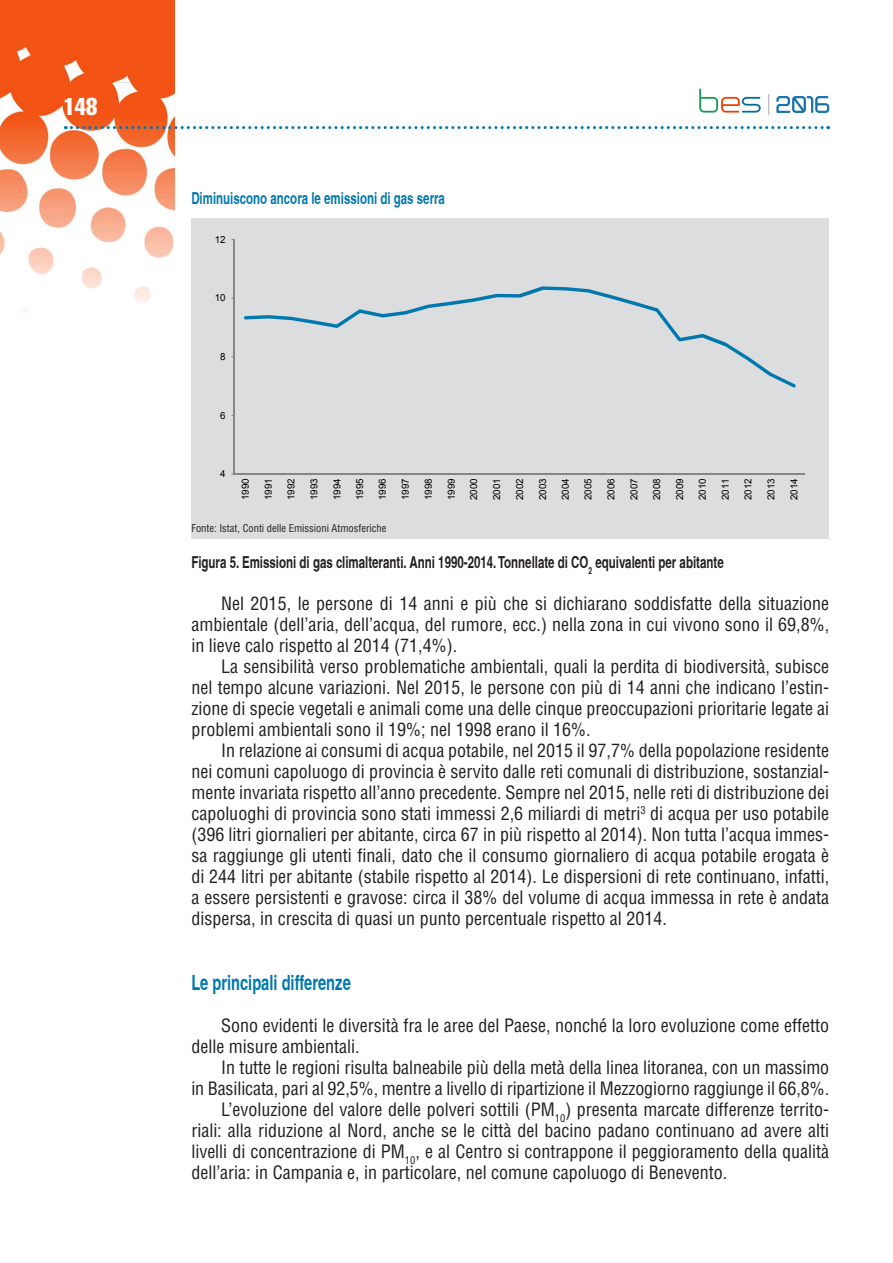
<style>
.page{position:relative;width:893px;height:1263px;background:#fff}
.page>*{position:absolute;margin:0;border:0;box-sizing:border-box;transform-origin:0 0}
.t1{font:24px "Helvetica LT Std Comp";color:#fff}
.t2{font:700 condensed 21px "Helvetica";color:#0078ae;scale:.85 1}
.t3{font:condensed 18px/21px "Helvetica LT Std";color:#231f20;text-align:justify}
.t4{font:700 condensed 16.5px "Helvetica";color:#231f20;scale:.85 1}
.t5{font:700 condensed 16.5px "Helvetica";color:#0078ae;scale:.85 1}
.t6{font:condensed 10.5px "Helvetica LT Std";color:#231f20}
.t7{font:9.75px "Arial";letter-spacing:-.005em;color:#000}
</style>
<div class="page">
<img style="left:0;top:0;width:174px;height:312px">
<svg style="left:65px;top:126px;width:764px;height:3px"></svg>
<svg style="left:768px;top:94px;width:1px;height:21px"></svg>
<svg style="left:699px;top:88px;width:62px;height:25px"></svg>
<svg style="left:776px;top:96px;width:53px;height:17px"></svg>
<div style="left:191px;top:218px;width:638px;height:321px;background:#dcdddf"></div>
<hr style="left:234px;top:239px;width:1px;height:235px;background:#868686">
<hr style="left:234px;top:474px;width:571px;height:1px;background:#868686">
<svg style="left:244px;top:286px;width:552px;height:102px"></svg>
<h1 class="t1" style="left:64px;top:91px;width:35px">148</h1>
<p class="t5" style="left:191px;top:188px;width:300px">Diminuiscono ancora le emissioni di gas serra</p>
<p class="t7" style="left:215px;top:233px;width:12px">12</p>
<p class="t7" style="left:215px;top:291px;width:12px">10</p>
<p class="t7" style="left:220px;top:350px;width:7px">8</p>
<p class="t7" style="left:220px;top:409px;width:7px">6</p>
<p class="t7" style="left:220px;top:467px;width:7px">4</p>
<p class="t7" style="left:239px;top:500px;width:23px;rotate:-90deg">1990</p>
<p class="t7" style="left:262px;top:500px;width:23px;rotate:-90deg">1991</p>
<p class="t7" style="left:285px;top:500px;width:23px;rotate:-90deg">1992</p>
<p class="t7" style="left:308px;top:500px;width:23px;rotate:-90deg">1993</p>
<p class="t7" style="left:331px;top:500px;width:23px;rotate:-90deg">1994</p>
<p class="t7" style="left:353px;top:500px;width:23px;rotate:-90deg">1995</p>
<p class="t7" style="left:376px;top:500px;width:23px;rotate:-90deg">1996</p>
<p class="t7" style="left:399px;top:500px;width:23px;rotate:-90deg">1997</p>
<p class="t7" style="left:422px;top:500px;width:23px;rotate:-90deg">1998</p>
<p class="t7" style="left:445px;top:500px;width:23px;rotate:-90deg">1999</p>
<p class="t7" style="left:467px;top:500px;width:23px;rotate:-90deg">2000</p>
<p class="t7" style="left:490px;top:500px;width:23px;rotate:-90deg">2001</p>
<p class="t7" style="left:513px;top:500px;width:23px;rotate:-90deg">2002</p>
<p class="t7" style="left:536px;top:500px;width:23px;rotate:-90deg">2003</p>
<p class="t7" style="left:559px;top:500px;width:23px;rotate:-90deg">2004</p>
<p class="t7" style="left:582px;top:500px;width:23px;rotate:-90deg">2005</p>
<p class="t7" style="left:605px;top:500px;width:23px;rotate:-90deg">2006</p>
<p class="t7" style="left:628px;top:500px;width:23px;rotate:-90deg">2007</p>
<p class="t7" style="left:650px;top:500px;width:23px;rotate:-90deg">2008</p>
<p class="t7" style="left:673px;top:500px;width:23px;rotate:-90deg">2009</p>
<p class="t7" style="left:696px;top:500px;width:23px;rotate:-90deg">2010</p>
<p class="t7" style="left:719px;top:500px;width:23px;rotate:-90deg">2011</p>
<p class="t7" style="left:742px;top:500px;width:23px;rotate:-90deg">2012</p>
<p class="t7" style="left:765px;top:500px;width:23px;rotate:-90deg">2013</p>
<p class="t7" style="left:788px;top:500px;width:23px;rotate:-90deg">2014</p>
<p class="t6" style="left:191px;top:521px;width:197px">Fonte: Istat, Conti delle Emissioni Atmosferiche</p>
<p class="t4" style="left:191px;top:552px;width:628px">Figura 5. Emissioni di gas climalteranti. Anni 1990-2014. Tonnellate di CO<sub>2</sub> equivalenti per abitante</p>
<p class="t3" style="left:191px;top:592px;width:639px;text-indent:30px">Nel 2015, le persone di 14 anni e più che si dichiarano soddisfatte della situazione ambientale (dell’aria, dell’acqua, del rumore, ecc.) nella zona in cui vivono sono il 69,8%, in lieve calo rispetto al 2014 (71,4%).</p>
<p class="t3" style="left:191px;top:655px;width:639px;text-indent:30px">La sensibilità verso problematiche ambientali, quali la perdita di biodiversità, subisce nel tempo alcune variazioni. Nel 2015, le persone con più di 14 anni che indicano l’estin&shy;zione di specie vegetali e animali come una delle cinque preoccupazioni prioritarie legate ai problemi ambientali sono il 19%; nel 1998 erano il 16%.</p>
<p class="t3" style="left:191px;top:739px;width:639px;text-indent:30px">In relazione ai consumi di acqua potabile, nel 2015 il 97,7% della popolazione residente nei comuni capoluogo di provincia è servito dalle reti comunali di distribuzione, sostanzial&shy;mente invariata rispetto all’anno precedente. Sempre nel 2015, nelle reti di distribuzione dei capoluoghi di provincia sono stati immessi 2,6 miliardi di metri<sup>3</sup> di acqua per uso potabile (396 litri giornalieri per abitante, circa 67 in più rispetto al 2014). Non tutta l’acqua immes&shy;sa raggiunge gli utenti finali, dato che il consumo giornaliero di acqua potabile erogata è di 244 litri per abitante (stabile rispetto al 2014). Le dispersioni di rete continuano, infatti, a essere persistenti e gravose: circa il 38% del volume di acqua immessa in rete è andata dispersa, in crescita di quasi un punto percentuale rispetto al 2014.</p>
<p class="t2" style="left:191px;top:969px;width:189px">Le principali differenze</p>
<p class="t3" style="left:191px;top:1015px;width:639px;text-indent:30px">Sono evidenti le diversità fra le aree del Paese, nonché la loro evoluzione come effetto delle misure ambientali.</p>
<p class="t3" style="left:221px;top:1057px;width:610px">In tutte le regioni risulta balneabile più della metà della linea litoranea, con un massimo</p>
<p class="t3" style="left:191px;top:1078px;width:639px">in Basilicata, pari al 92,5%, mentre a livello di ripartizione il Mezzogiorno raggiunge il 66,8%.</p>
<p class="t3" style="left:221px;top:1099px;width:610px">L’evoluzione del valore delle polveri sottili (PM<sub>10</sub>) presenta marcate differenze territo-</p>
<p class="t3" style="left:191px;top:1120px;width:639px">riali: alla riduzione al Nord, anche se le città del bacino padano continuano ad avere alti</p>
<p class="t3" style="left:191px;top:1141px;width:639px">livelli di concentrazione di PM<sub>10</sub>, e al Centro si contrappone il peggioramento della qualità</p>
<p class="t3" style="left:191px;top:1162px;width:537px">dell’aria: in Campania e, in particolare, nel comune capoluogo di Benevento.</p>
</div>
